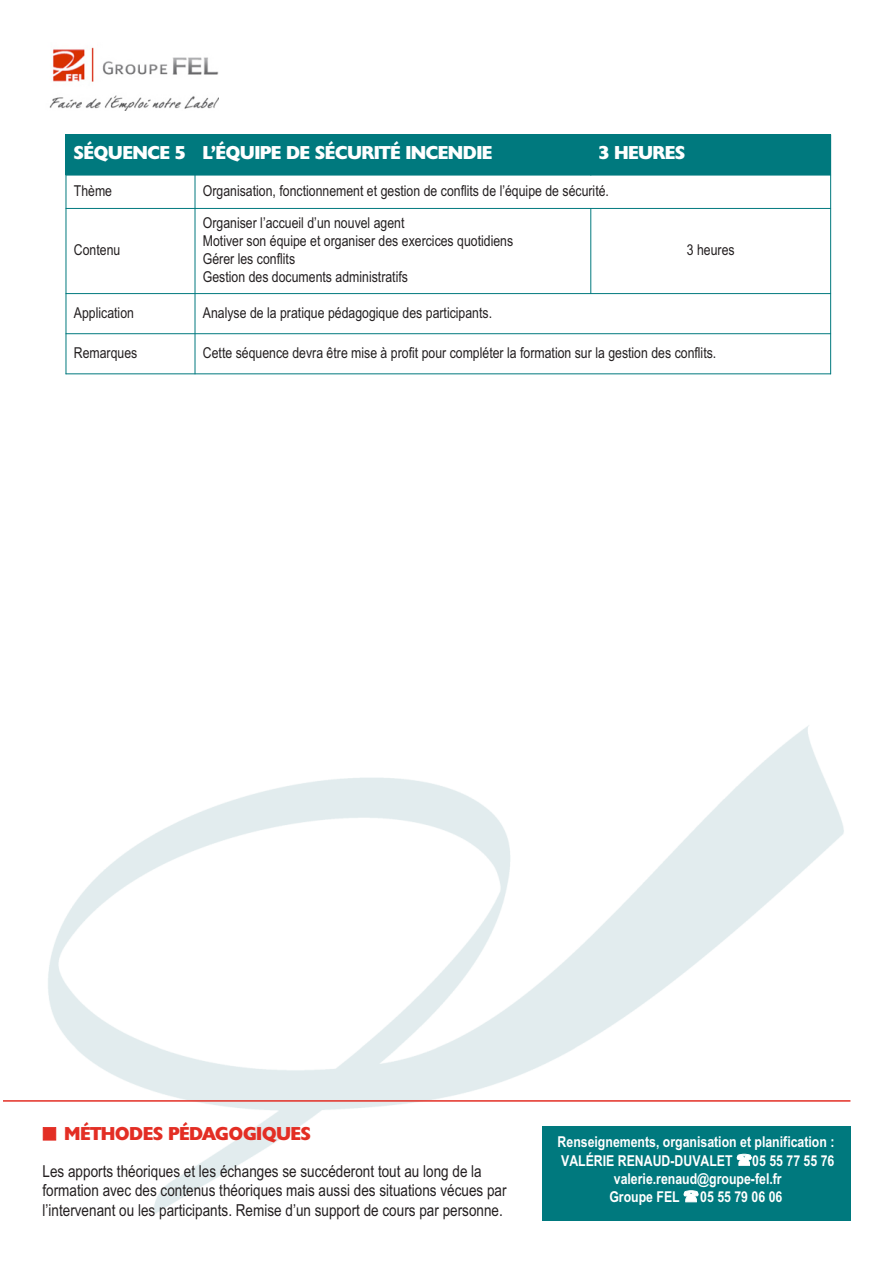
<style>
.page{position:relative;width:893px;height:1263px;background:#fff}
.page>*{position:absolute;margin:0;border:0;box-sizing:border-box;transform-origin:0 0}
.t1{font:800 18px "Chantilly";color:#fff}
.t2{font:800 18px "Chantilly";color:#e32e24}
.t3{font:16.5px/19.8px "Arial Narrow";color:#231f20}
.t4{font:15px/18px "Arial Narrow";color:#231f20}
.t5{font:700 15px/18.3px "Arial Narrow";color:#fff}
</style>
<div class="page">
<img style="left:48px;top:725px;width:796px;height:489px">
<img style="left:49px;top:47px;width:170px;height:64px">
<div style="left:66px;top:135px;width:129px;height:40px;background:#00797e"></div>
<div style="left:195px;top:135px;width:396px;height:40px;background:#00797e"></div>
<div style="left:591px;top:135px;width:240px;height:40px;background:#00797e"></div>
<hr style="left:66px;top:135px;width:1px;height:239px;background:#00797e">
<hr style="left:195px;top:135px;width:1px;height:239px;background:#00797e">
<hr style="left:590px;top:208px;width:1px;height:86px;background:#00797e">
<hr style="left:830px;top:135px;width:1px;height:239px;background:#00797e">
<hr style="left:66px;top:175px;width:765px;height:1px;background:#00797e">
<hr style="left:66px;top:208px;width:765px;height:1px;background:#00797e">
<hr style="left:66px;top:293px;width:765px;height:1px;background:#00797e">
<hr style="left:66px;top:333px;width:765px;height:1px;background:#00797e">
<hr style="left:66px;top:373px;width:765px;height:1px;background:#00797e">
<hr style="left:3px;top:1100px;width:847px;height:2px;background:#e32e24">
<div style="left:542px;top:1126px;width:308px;height:94px;background:#00797e"></div>
<p class="t1" style="left:74px;top:142px;width:420px">SÉQUENCE 5 L’ÉQUIPE DE SÉCURITÉ INCENDIE</p>
<p class="t1" style="left:599px;top:142px;width:88px">3 HEURES</p>
<p class="t4" style="left:74px;top:181px;width:40px">Thème</p>
<p class="t4" style="left:203px;top:181px;width:408px">Organisation, fonctionnement et gestion de conflits de l’équipe de sécurité.</p>
<p class="t4" style="left:74px;top:241px;width:48px">Contenu</p>
<p class="t4" style="left:203px;top:214px;width:312px">Organiser l’accueil d’un nouvel agent<br>Motiver son équipe et organiser des exercices quotidiens Gérer les conflits<br>Gestion des documents administratifs</p>
<p class="t4" style="left:687px;top:241px;width:49px">3 heures</p>
<p class="t4" style="left:74px;top:303px;width:62px">Application</p>
<p class="t4" style="left:203px;top:303px;width:291px">Analyse de la pratique pédagogique des participants.</p>
<p class="t4" style="left:74px;top:343px;width:65px">Remarques</p>
<p class="t4" style="left:203px;top:343px;width:515px">Cette séquence devra être mise à profit pour compléter la formation sur la gestion des conflits.</p>
<p class="t2" style="left:43px;top:1123px;width:270px">■ MÉTHODES PÉDAGOGIQUES</p>
<p class="t3" style="left:43px;top:1161px;width:466px">Les apports théoriques et les échanges se succéderont tout au long de la formation avec des contenus théoriques mais aussi des situations vécues par l’intervenant ou les participants. Remise d’un support de cours par personne.</p>
<p class="t5" style="left:558px;top:1133px;width:278px">Renseignements, organisation et planification :<br>VaLéRIe Renaud-duVaLet</p>
<p class="t5" style="left:752px;top:1151px;width:84px">05 55 77 55 76</p>
<p class="t5" style="left:614px;top:1169px;width:169px">valerie.renaud@groupe-fel.fr</p>
<p class="t5" style="left:609px;top:1188px;width:72px">Groupe FeL</p>
<p class="t5" style="left:700px;top:1188px;width:84px">05 55 79 06 06</p>
</div>
